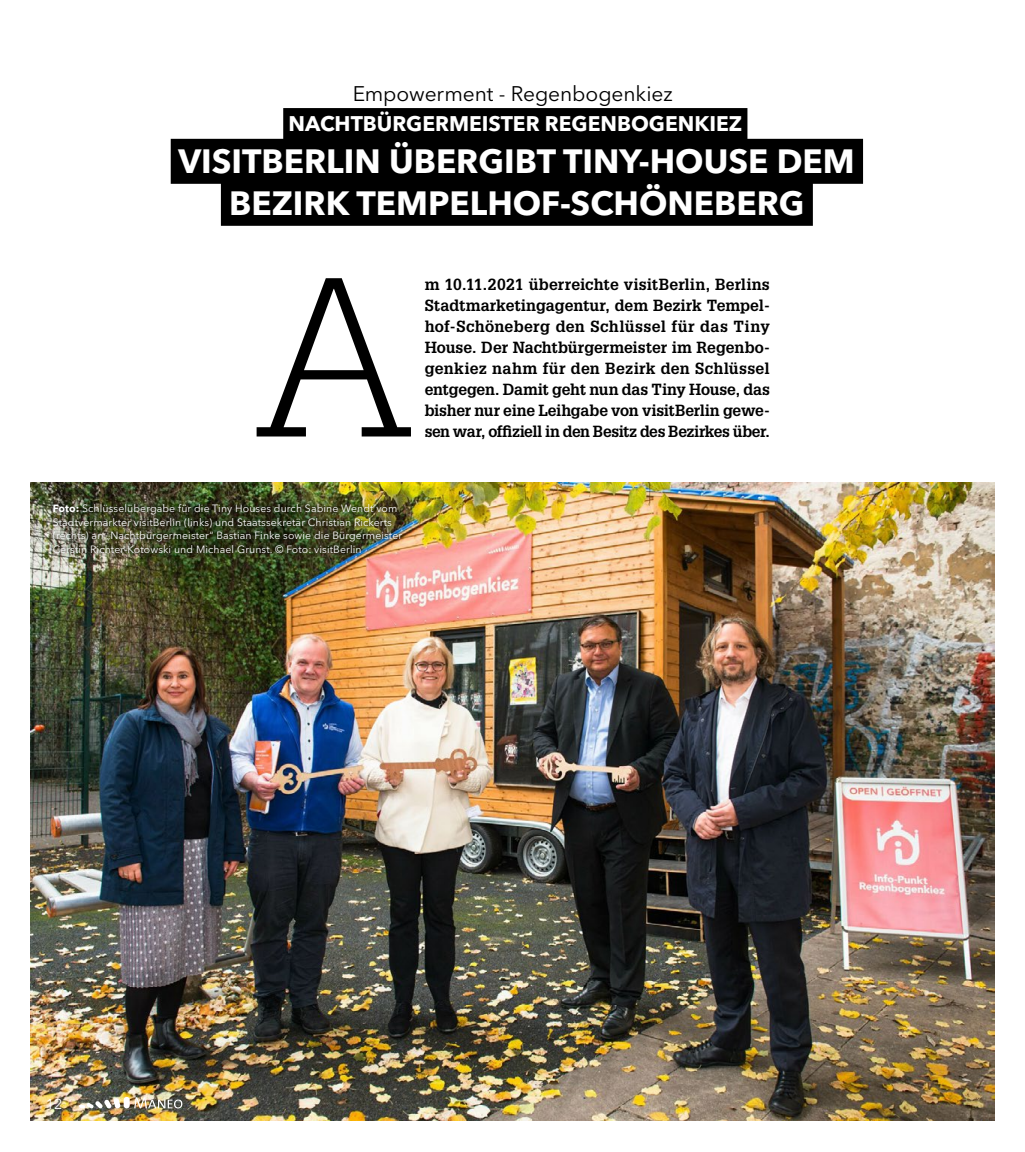
<style>
.page{position:relative;width:1025px;height:1152px;background:#fff}
.page>*{position:absolute;margin:0;border:0;box-sizing:border-box;transform-origin:0 0}
.t1{font:300 221.1px "Glypha LT Std";color:#000}
.t2{font:700 33.45px/42px "Avenir Next LT Pro";color:#fff;text-align:center}
.t3{font:700 21px "Avenir Next LT Pro";color:#fff}
.t4{font:21px "Avenir Next LT Pro";letter-spacing:-.005em;color:#000}
.t5{font:700 15.75px/21px "Glypha LT Std";letter-spacing:-.025em;color:#000;text-align:justify}
.t6{font:14.25px "Avenir Next LT Pro";color:#fff}
.t7{font:10.5px/13.5px "Avenir Next LT Pro";letter-spacing:.01em;color:#fff}
.s1{font-weight:700}
</style>
<div class="page">
<img style="left:30px;top:483px;width:964px;height:637px">
<div style="left:283px;top:108px;width:464px;height:32px;background:#000"></div>
<div style="left:171px;top:139px;width:692px;height:45px;background:#000"></div>
<div style="left:221px;top:181px;width:591px;height:45px;background:#000"></div>
<img style="left:49px;top:499px;width:357px;height:59px">
<svg style="left:79px;top:1097px;width:103px;height:12px"></svg>
<h3 class="t4" style="left:353px;top:81px;width:321px">Empowerment - Regenbogenkiez</h3>
<h3 class="t3" style="left:288px;top:111px;width:455px">NACHTBÜRGERMEISTER REGENBOGENKIEZ</h3>
<h2 class="t2" style="left:178px;top:140px;width:677px">VISITBERLIN ÜBERGIBT TINY-HOUSE DEM<br>BEZIRK TEMPELHOF-SCHÖNEBERG</h2>
<h1 class="t1" style="left:254px;top:233px;width:161px">A</h1>
<p class="t5" style="left:424px;top:273px;width:347px">m 10.11.2021 überreichte visitBerlin, Berlins Stadtmarketingagentur, dem Bezirk Tempel&shy;hof-Schöneberg den Schlüssel für das Tiny House. Der Nachtbürgermeister im Regenbo&shy;genkiez nahm für den Bezirk den Schlüssel entgegen. Damit geht nun das Tiny House, das bisher nur eine Leihgabe von visitBerlin gewe&shy;sen war, offiziell in den Besitz des Bezirkes über.</p>
<p class="t7" style="left:53px;top:502px;width:351px"><span class="s1">Foto:</span> Schlüsselübergabe für die Tiny Houses durch Sabine Wendt vom Stadtvermarkter visitBerlin (links) und Staatssekretär Christian Rickerts (rechts) an „Nachtbürgermeister“ Bastian Finke sowie die Bürgermeister Cerstin Richter-Kotowski und Michael Grunst. © Foto: visitBerlin</p>
<p class="t6" style="left:46px;top:1095px;width:18px">12</p>
</div>
